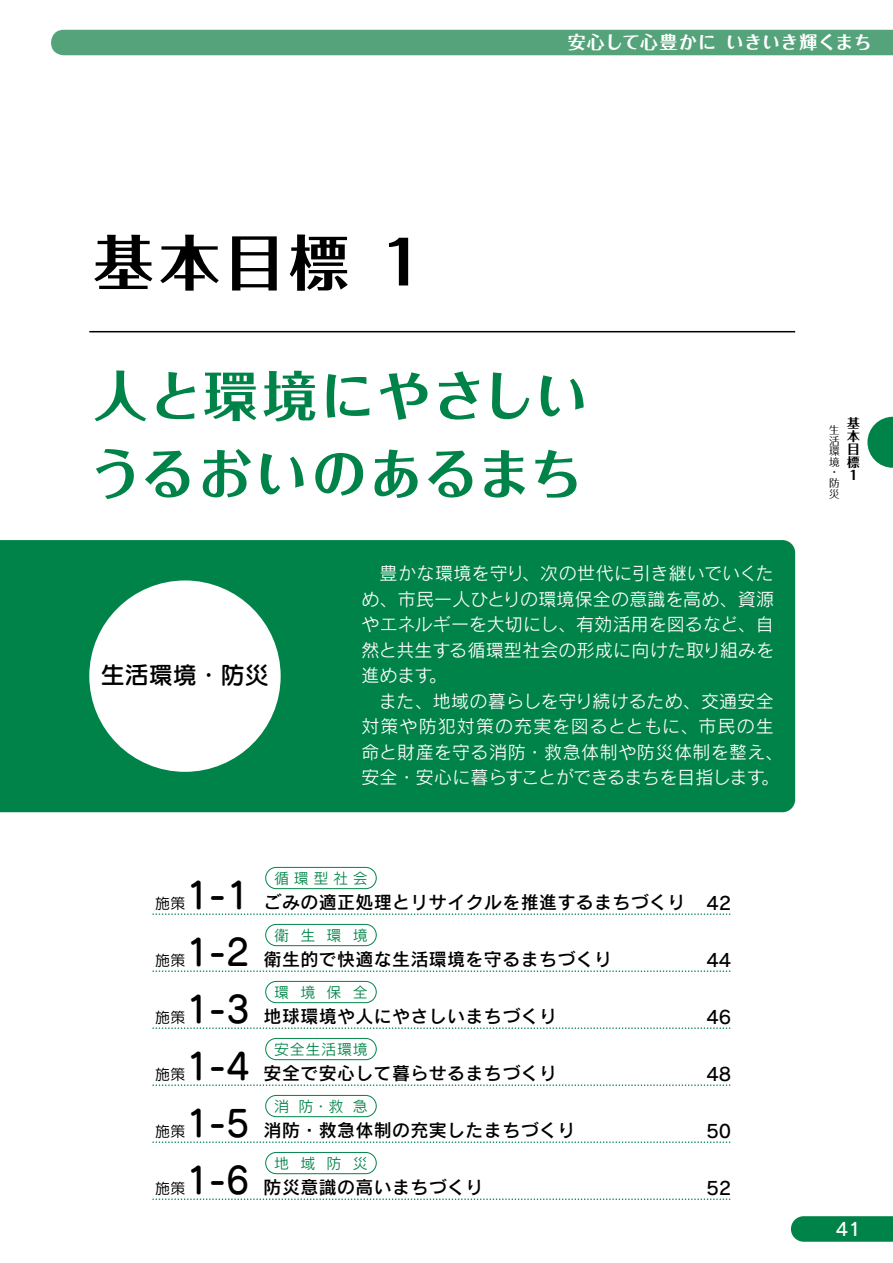
<style>
.page{position:relative;width:893px;height:1263px;background:#fff}
.page>*{position:absolute;margin:0;border:0;box-sizing:border-box;transform-origin:0 0}
.t1{font:700 60px "Folk Pro";color:#000}
.t2{font:700 54px/78px "Folk Pro";letter-spacing:.025em;color:#008348}
.t3{font:36px "Seurat Pro DB";color:#000}
.t4{font:24px "Seurat Pro DB";color:#000}
.t5{font:18px/25.5px "Rodin Pro M";letter-spacing:.01em;color:#fff}
.t6{font:18px "Rodin Pro DB";letter-spacing:.02em;color:#000}
.t7{font:700 18px "Folk Pro";letter-spacing:.025em;color:#fff}
.t8{font:18px "Rodin Pro DB";color:#fff}
.t9{font:15px "Rodin Pro M";letter-spacing:.525em;color:#008348}
.t10{font:15px "Seurat Pro M";letter-spacing:.02em;color:#000}
.t11{font:700 12.75px/13px "Folk Pro";color:#000;text-align:justify}
.t12{font:10.5px/10.5px "Folk Pro";color:#000}
</style>
<div class="page">
<svg style="left:791px;top:1216px;width:102px;height:26px;background:#0b8850"></svg>
<div style="left:51px;top:30px;width:842px;height:25px;background:#54a37b"></div>
<svg style="left:867px;top:417px;width:26px;height:51px"></svg>
<svg style="left:153px;top:1198px;width:578px;height:2px"></svg>
<svg style="left:153px;top:1141px;width:578px;height:2px"></svg>
<svg style="left:153px;top:1084px;width:578px;height:2px"></svg>
<svg style="left:153px;top:1027px;width:578px;height:2px"></svg>
<svg style="left:153px;top:970px;width:578px;height:2px"></svg>
<svg style="left:153px;top:913px;width:578px;height:2px"></svg>
<div style="left:0;top:540px;width:795px;height:272px;background:#008348"></div>
<div style="left:265px;top:1152px;width:112px;height:22px;border:1px solid #008348;border-radius:11px"></div>
<hr style="left:89px;top:331px;width:706px;height:1px;background:#000">
<div style="left:265px;top:1095px;width:112px;height:22px;border:1px solid #008348;border-radius:11px"></div>
<div style="left:265px;top:1038px;width:112px;height:22px;border:1px solid #008348;border-radius:11px"></div>
<div style="left:265px;top:981px;width:112px;height:22px;border:1px solid #008348;border-radius:11px"></div>
<div style="left:265px;top:924px;width:112px;height:22px;border:1px solid #008348;border-radius:11px"></div>
<div style="left:265px;top:867px;width:112px;height:22px;border:1px solid #008348;border-radius:11px"></div>
<div style="left:89px;top:580px;width:192px;height:192px;background:#fff;border-radius:50%"></div>
<h1 class="t1" style="left:94px;top:211px;width:330px">基本目標 1</h1>
<p class="t7" style="left:568px;top:27px;width:305px">安心して心豊かに いきいき輝くまち</p>
<h2 class="t2" style="left:89px;top:349px;width:501px">人と環境にやさしいうるおいのあるまち</h2>
<h3 class="t4" style="left:101px;top:659px;width:169px">生活環境・防災</h3>
<p class="t5" style="left:361px;top:560px;width:423px">　豊かな環境を守り、次の世代に引き継いでいくため、市民一人ひとりの環境保全の意識を高め、資源やエネルギーを大切にし、有効活用を図るなど、自然と共生する循環型社会の形成に向けた取り組みを進めます。<br>　また、地域の暮らしを守り続けるため、交通安全対策や防犯対策の充実を図るとともに、市民の生命と財産を守る消防・救急体制や防災体制を整え、安全・安心に暮らすことができるまちを目指します。</p>
<h3 class="t3" style="left:186px;top:872px;width:65px">1-1</h3>
<p class="t10" style="left:155px;top:893px;width:32px">施策</p>
<h3 class="t3" style="left:186px;top:929px;width:65px">1-2</h3>
<p class="t10" style="left:155px;top:950px;width:32px">施策</p>
<h3 class="t3" style="left:186px;top:986px;width:65px">1-3</h3>
<p class="t10" style="left:155px;top:1007px;width:32px">施策</p>
<h3 class="t3" style="left:186px;top:1043px;width:65px">1-4</h3>
<p class="t10" style="left:155px;top:1064px;width:32px">施策</p>
<h3 class="t3" style="left:186px;top:1100px;width:65px">1-5</h3>
<p class="t10" style="left:155px;top:1121px;width:32px">施策</p>
<h3 class="t3" style="left:186px;top:1157px;width:65px">1-6</h3>
<p class="t10" style="left:155px;top:1178px;width:32px">施策</p>
<p class="t9" style="left:274px;top:868px;width:95px">循環型社会</p>
<p class="t6" style="left:264px;top:890px;width:423px">ごみの適正処理とリサイクルを推進するまちづくり</p>
<p class="t6" style="left:264px;top:947px;width:350px">衛生的で快適な生活環境を守るまちづくり</p>
<p class="t6" style="left:264px;top:1004px;width:295px">地球環境や人にやさしいまちづくり</p>
<p class="t6" style="left:264px;top:1061px;width:295px">安全で安心して暮らせるまちづくり</p>
<p class="t6" style="left:264px;top:1118px;width:313px">消防・救急体制の充実したまちづくり</p>
<p class="t6" style="left:264px;top:1175px;width:221px">防災意識の高いまちづくり</p>
<p class="t9" style="left:274px;top:925px;width:95px">衛生環境</p>
<p class="t9" style="left:274px;top:982px;width:95px">環境保全</p>
<p class="t9" style="left:274px;top:1039px;width:95px">安全生活環境</p>
<p class="t9" style="left:274px;top:1096px;width:95px">消 防・救 急</p>
<p class="t9" style="left:274px;top:1153px;width:95px">地域防災</p>
<p class="t6" style="left:707px;top:891px;width:26px">42</p>
<p class="t6" style="left:707px;top:948px;width:26px">44</p>
<p class="t6" style="left:707px;top:1005px;width:26px">46</p>
<p class="t6" style="left:707px;top:1062px;width:26px">48</p>
<p class="t6" style="left:707px;top:1119px;width:26px">50</p>
<p class="t6" style="left:707px;top:1176px;width:26px">52</p>
<p class="t11" style="left:847px;top:415px;width:14px">基本目標１</p>
<p class="t12" style="left:829px;top:424px;width:12px">生活環境・防災</p>
<p class="t8" style="left:836px;top:1217px;width:26px">41</p>
</div>
